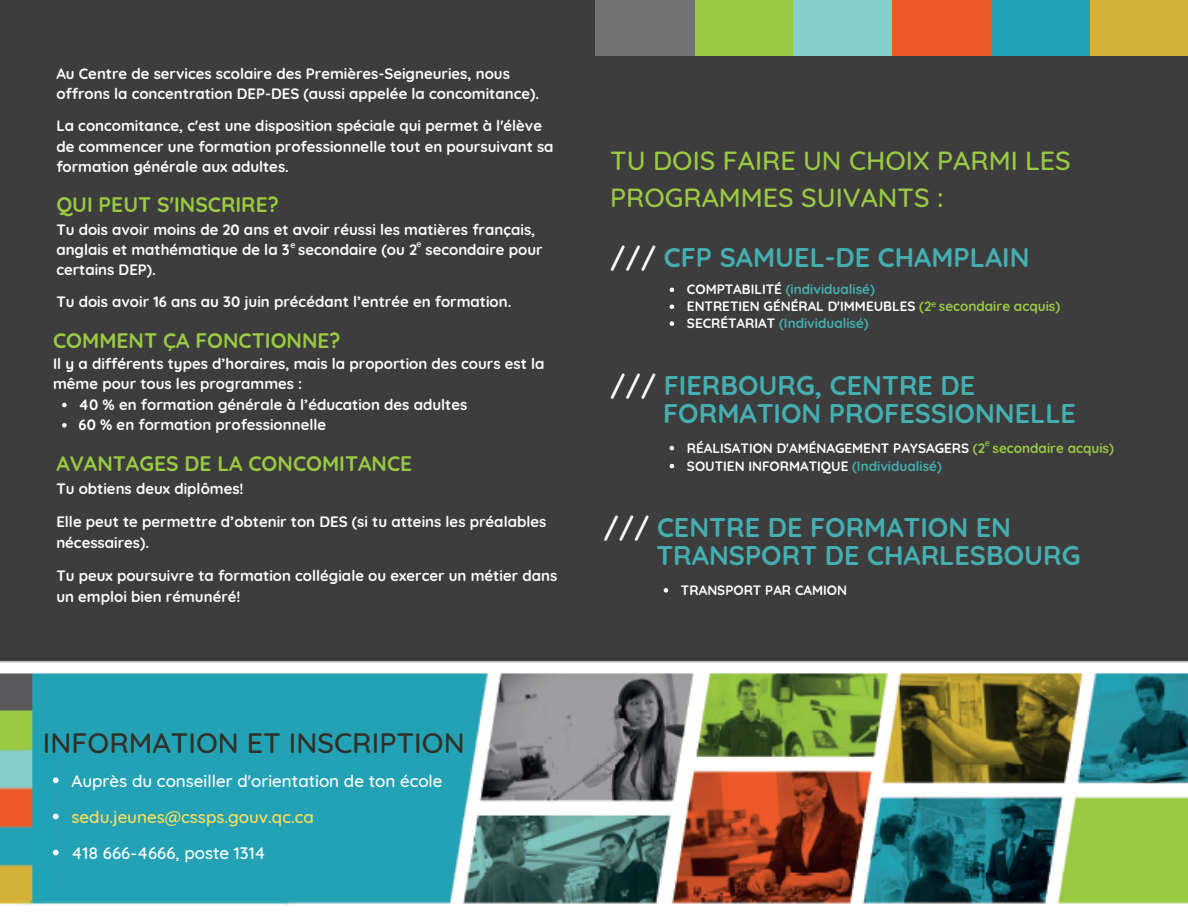
<style>
.page{position:relative;width:1188px;height:918px;background:#fff}
.page>*{position:absolute;margin:0;border:0;box-sizing:border-box;transform-origin:0 0}
.t1{font:500 28.65px "Quicksand";color:#313028}
.t2{font:700 27px "Quicksand";color:#44aeb0}
.t3{font:500 26.85px/37.3px "Quicksand";color:#99ca42}
.t4{font:700 21px "Quicksand";color:#99ca42}
.t5{font:500 16.95px "Quicksand";color:#fff}
.t6{font:500 16.95px "Quicksand";color:#ffde59}
.t7{font:700 15px/20.2px "Quicksand";color:#fff}
.t8{font:700 13.5px "Quicksand";color:#fff}
.t9{font:700 13.5px "Quicksand";color:#44aeb0}
.t10{font:500 9px "Quicksand";color:#99ca42}
.t11{font:500 9px "Quicksand";color:#fff}
.s1{color:#fff}
.s2{color:#99ca42}
.s3{color:#44aeb0}
</style>
<div class="page">
<div style="left:0;top:0;width:1188px;height:762px;background:#3d3d3d"></div>
<svg style="left:664px;top:588px;width:4px;height:5px"></svg>
<svg style="left:62px;top:403px;width:5px;height:4px"></svg>
<svg style="left:62px;top:423px;width:5px;height:5px"></svg>
<img style="left:0;top:660px;width:1188px;height:245px">
<div style="left:50px;top:681px;width:387px;height:210px;background:#23a2b5"></div>
<svg style="left:53px;top:778px;width:6px;height:5px"></svg>
<svg style="left:53px;top:814px;width:6px;height:5px"></svg>
<svg style="left:53px;top:850px;width:6px;height:5px"></svg>
<svg style="left:670px;top:288px;width:4px;height:4px"></svg>
<svg style="left:670px;top:304px;width:4px;height:5px"></svg>
<svg style="left:670px;top:321px;width:4px;height:5px"></svg>
<svg style="left:670px;top:446px;width:4px;height:4px"></svg>
<svg style="left:670px;top:464px;width:4px;height:4px"></svg>
<div style="left:695px;top:0;width:99px;height:56px;background:#99ca42"></div>
<div style="left:596px;top:0;width:99px;height:56px;background:#737373"></div>
<div style="left:794px;top:0;width:99px;height:56px;background:#84cecb"></div>
<div style="left:893px;top:0;width:99px;height:56px;background:#ef5929"></div>
<div style="left:992px;top:0;width:99px;height:56px;background:#23a2b5"></div>
<div style="left:1091px;top:0;width:97px;height:56px;background:#d3b137"></div>
<p class="t7" style="left:56px;top:63px;width:484px">Au Centre de services scolaire des Premières-Seigneuries, nous offrons la concentration DEP-DES (aussi appelée la concomitance).</p>
<p class="t7" style="left:56px;top:116px;width:499px">La concomitance, c'est une disposition spéciale qui permet à l'élève de commencer une formation professionnelle tout en poursuivant sa formation générale aux adultes.</p>
<p class="t4" style="left:56px;top:191px;width:224px">QUI PEUT S'INSCRIRE?</p>
<p class="t7" style="left:56px;top:219px;width:488px">Tu dois avoir moins de 20 ans et avoir réussi les matières français, anglais et mathématique de la 3 secondaire (ou 2 secondaire pour certains DEP).</p>
<p class="t7" style="left:56px;top:292px;width:457px">Tu dois avoir 16 ans au 30 juin précédant l’entrée en formation.</p>
<p class="t11" style="left:291px;top:239px;width:7px">e</p>
<p class="t11" style="left:416px;top:238px;width:7px">e</p>
<p class="t4" style="left:53px;top:327px;width:289px">COMMENT ÇA FONCTIONNE?</p>
<p class="t7" style="left:53px;top:353px;width:493px">Il y a différents types d’horaires, mais la proportion des cours est la même pour tous les programmes :</p>
<p class="t7" style="left:79px;top:394px;width:390px">40 % en formation générale à l’éducation des adultes</p>
<p class="t7" style="left:79px;top:414px;width:249px">60 % en formation professionnelle</p>
<p class="t4" style="left:56px;top:450px;width:357px">AVANTAGES DE LA CONCOMITANCE</p>
<p class="t7" style="left:56px;top:478px;width:189px">Tu obtiens deux diplômes!</p>
<p class="t7" style="left:56px;top:511px;width:492px;line-height:21px">Elle peut te permettre d’obtenir ton DES (si tu atteins les préalables nécessaires).</p>
<p class="t7" style="left:56px;top:565px;width:502px;line-height:21px">Tu peux poursuivre ta formation collégiale ou exercer un métier dans un emploi bien rémunéré!</p>
<p class="t3" style="left:610px;top:141px;width:462px">TU DOIS FAIRE UN CHOIX PARMI LES<br>PROGRAMMES SUIVANTS :</p>
<p class="t2" style="left:610px;top:240px;width:421px"><span class="s1">///</span> CFP SAMUEL-DE CHAMPLAIN</p>
<p class="t10" style="left:931px;top:298px;width:7px">e</p>
<p class="t9" style="left:687px;top:281px;width:189px"><span class="s1">COMPTABILITÉ</span> (individualisé)</p>
<p class="t8" style="left:687px;top:298px;width:375px">ENTRETIEN GÉNÉRAL D'IMMEUBLES <span class="s2">(2 secondaire acquis)</span></p>
<p class="t9" style="left:687px;top:315px;width:183px"><span class="s1">SECRÉTARIAT</span> (Individualisé)</p>
<p class="t2" style="left:610px;top:368px;width:367px"><span class="s1">///</span> FIERBOURG, CENTRE DE</p>
<p class="t2" style="left:663px;top:396px;width:414px">FORMATION PROFESSIONNELLE</p>
<p class="t10" style="left:985px;top:437px;width:7px">e</p>
<p class="t8" style="left:687px;top:439px;width:428px">RÉALISATION D'AMÉNAGEMENT PAYSAGERS <span class="s2">(2 secondaire acquis)</span></p>
<p class="t8" style="left:687px;top:457px;width:256px">SOUTIEN INFORMATIQUE <span class="s3">(Individualisé)</span></p>
<p class="t2" style="left:603px;top:510px;width:409px"><span class="s1">///</span> CENTRE DE FORMATION EN</p>
<p class="t2" style="left:656px;top:538px;width:426px">TRANSPORT DE CHARLESBOURG</p>
<p class="t8" style="left:681px;top:581px;width:168px">TRANSPORT PAR CAMION</p>
<p class="t1" style="left:43px;top:724px;width:423px">INFORMATION ET INSCRIPTION</p>
<p class="t5" style="left:72px;top:770px;width:373px">Auprès du conseiller d'orientation de ton école</p>
<p class="t6" style="left:72px;top:806px;width:244px">sedu.jeunes@cssps.gouv.qc.ca</p>
<p class="t5" style="left:72px;top:842px;width:195px">418 666-4666, poste 1314</p>
</div>
